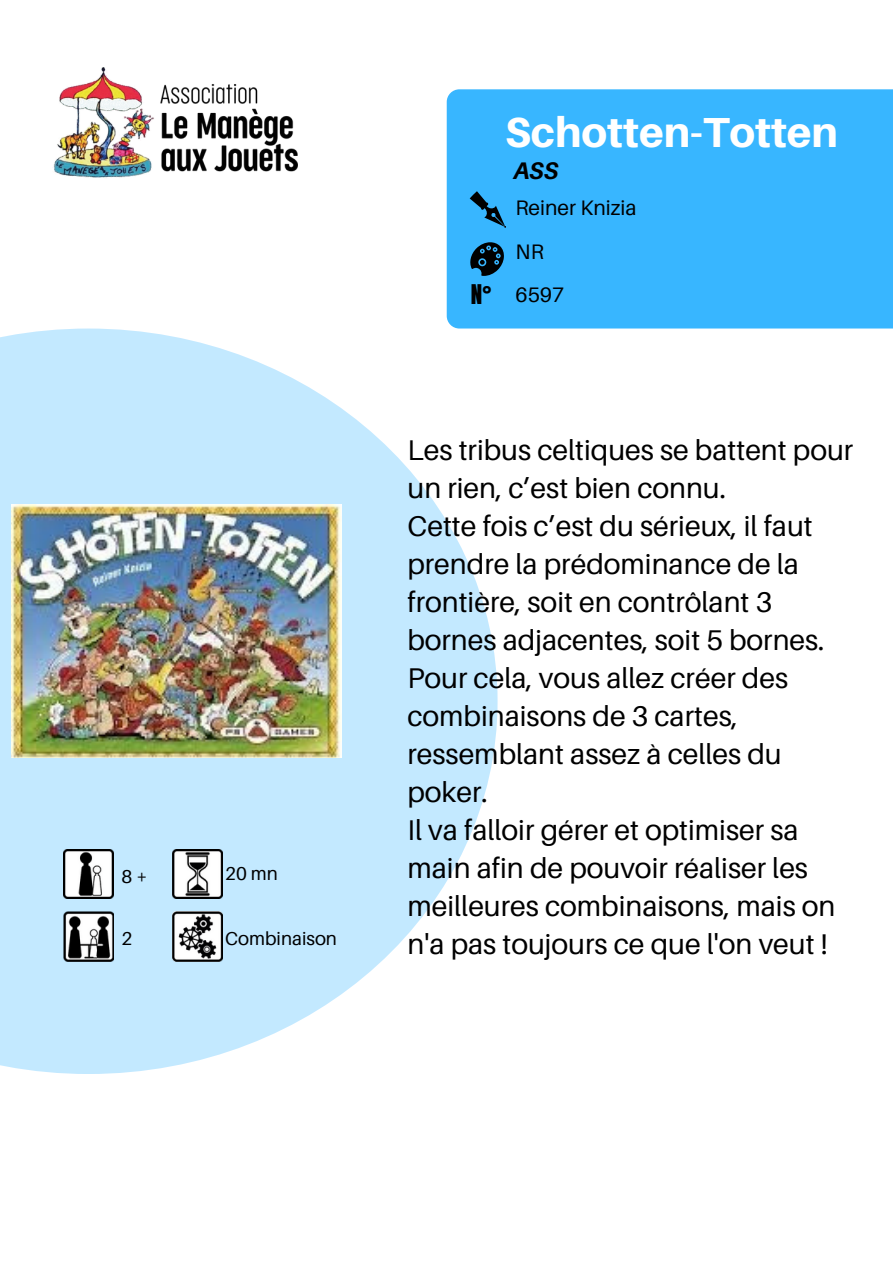
<style>
.page{position:relative;width:893px;height:1264px;background:#fff}
.page>*{position:absolute;margin:0;border:0;box-sizing:border-box;transform-origin:0 0}
.t1{font:800 42px "Aileron";color:#fff}
.t2{font:28.5px/38px "Aileron";color:#000}
.t3{font:italic 700 24px "Aileron";color:#000}
.t4{font:23.1px "Anton";color:#000}
.t5{font:21px/44.7px "Aileron";color:#000}
.t6{font:18.6px "Aileron";color:#000}
</style>
<div class="page">
<svg style="left:0;top:328px;width:497px;height:745px;fill:#c3e9ff"></svg>
<img style="left:12px;top:504px;width:329px;height:253px">
<div style="left:446px;top:89px;width:446px;height:239px;background:#38b6ff"></div>
<svg style="left:469px;top:191px;width:36px;height:36px"></svg>
<svg style="left:468px;top:242px;width:36px;height:34px"></svg>
<img style="left:173px;top:849px;width:49px;height:49px">
<img style="left:64px;top:911px;width:49px;height:50px">
<img style="left:173px;top:911px;width:49px;height:50px">
<img style="left:64px;top:849px;width:49px;height:49px">
<img style="left:53px;top:67px;width:244px;height:111px">
<p class="t6" style="left:122px;top:865px;width:27px">8+</p>
<p class="t6" style="left:122px;top:927px;width:12px">2</p>
<p class="t6" style="left:225px;top:862px;width:54px">20 mn</p>
<p class="t6" style="left:225px;top:927px;width:113px">Combinaison</p>
<h1 class="t1" style="left:505px;top:106px;width:334px">Schotten-Totten</h1>
<p class="t3" style="left:513px;top:156px;width:47px">ASS</p>
<p class="t4" style="left:471px;top:277px;width:22px">N°</p>
<p class="t5" style="left:515px;top:184px;width:123px">Reiner Knizia<br>NR</p>
<p class="t5" style="left:515px;top:272px;width:50px">6597</p>
<p class="t2" style="left:407px;top:431px;width:447px">Les tribus celtiques se battent pour un rien, c’est bien connu.<br>Cette fois c’est du sérieux, il faut prendre la prédominance de la frontière, soit en contrôlant 3 bornes adjacentes, soit 5 bornes.<br>Pour cela, vous allez créer des combinaisons de 3 cartes, ressemblant assez à celles du poker.<br>Il va falloir gérer et optimiser sa main afin de pouvoir réaliser les meilleures combinaisons, mais on n'a pas toujours ce que l'on veut !</p>
</div>
